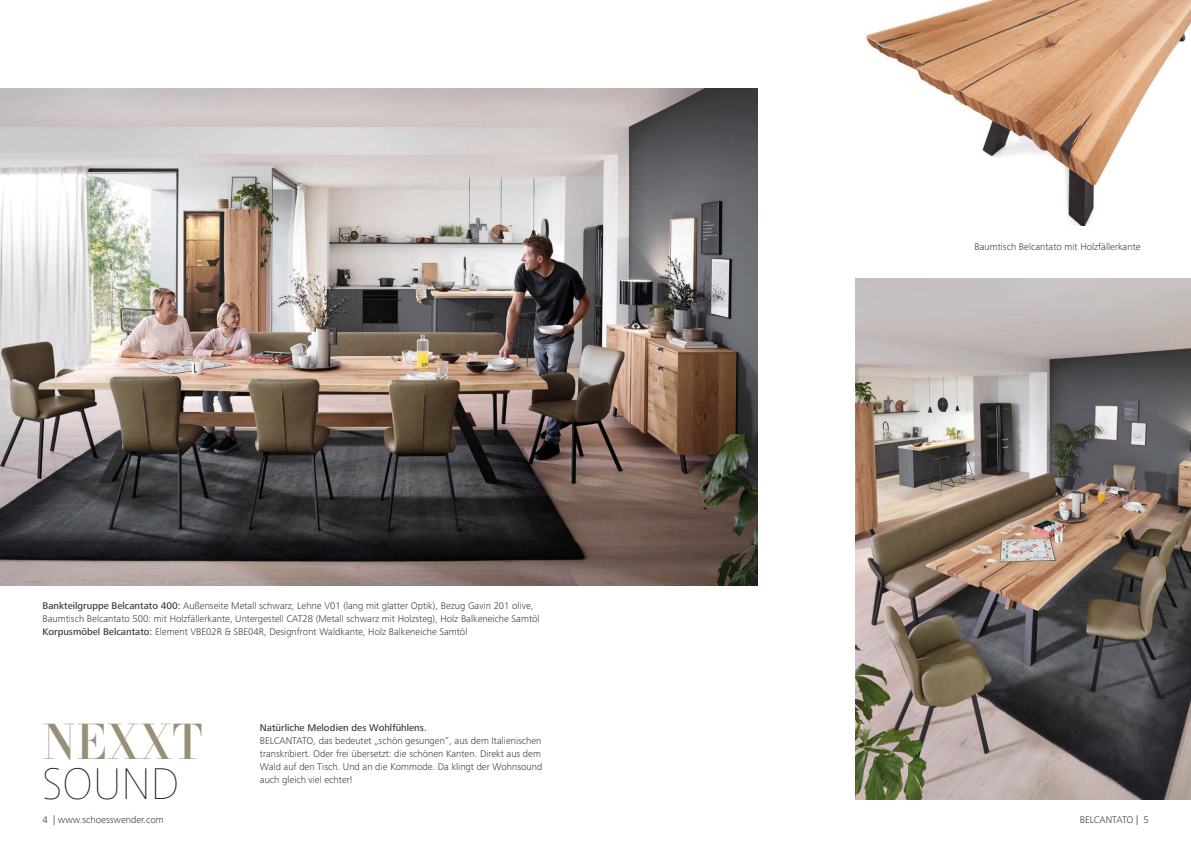
<style>
.page{position:relative;width:1191px;height:842px;background:#fff}
.page>*{position:absolute;margin:0;border:0;box-sizing:border-box;transform-origin:0 0}
.t1{font:48px "Essonnes Headline";color:#988f78}
.t2{font:200 46px "Frutiger Next";color:#1d1d1b}
.t3{font:300 10px/13px "Frutiger Next";color:#3c3c3b}
.t4{font:500 10px "Frutiger Next";color:#3c3c3b}
.s1{font-weight:500}
</style>
<div class="page">
<img style="left:0;top:88px;width:757px;height:497px">
<img style="left:855px;top:279px;width:336px;height:520px">
<img style="left:866px;top:0;width:325px;height:226px">
<p class="t3" style="left:43px;top:599px;width:498px"><span class="s1">Bankteilgruppe Belcantato 400:</span> Außenseite Metall schwarz, Lehne V01 (lang mit glatter Optik), Bezug Gavin 201 olive,<br>Baumtisch Belcantato 500: mit Holzfällerkante, Untergestell CAT28 (Metall schwarz mit Holzsteg), Holz Balkeneiche Samtöl<br><span class="s1">Korpusmöbel Belcantato:</span> Element VBE02R &amp; SBE04R, Designfront Waldkante, Holz Balkeneiche Samtöl</p>
<h1 class="t1" style="left:43px;top:708px;width:162px">NEXXT</h1>
<h2 class="t2" style="left:43px;top:758px;width:138px">SOUND</h2>
<p class="t4" style="left:260px;top:722px;width:168px">Natürliche Melodien des Wohlfühlens.</p>
<p class="t3" style="left:260px;top:734px;width:284px">BELCANTATO, das bedeutet „schön gesungen“, aus dem Italienischen transkribiert. Oder frei übersetzt: die schönen Kanten. Direkt aus dem Wald auf den Tisch. Und an die Kommode. Da klingt der Wohnsound auch gleich viel echter!</p>
<p class="t3" style="left:974px;top:241px;width:168px">Baumtisch Belcantato mit Holzfällerkante</p>
<p class="t3" style="left:43px;top:813px;width:123px">4 | www.schoesswender.com</p>
<p class="t3" style="left:1079px;top:813px;width:70px">BELCANTATO | 5</p>
</div>
